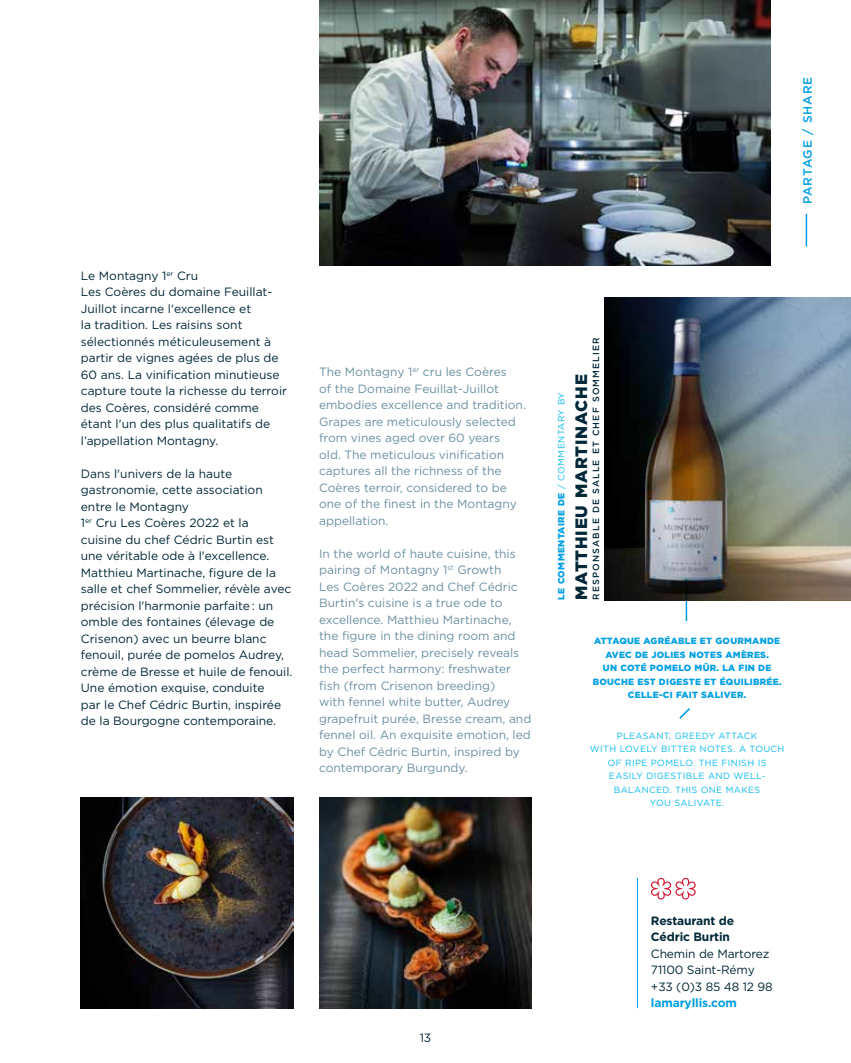
<style>
.page{position:relative;width:851px;height:1063px;background:#fff}
.page>*{position:absolute;margin:0;border:0;box-sizing:border-box;transform-origin:0 0}
.t1{font:900 16.5px "Gotham";letter-spacing:.05em;color:#002838}
.t2{font:12px/16.5px "Gotham";color:#002838}
.t3{font:12px/16.5px "Gotham";color:#6b90a2}
.t4{font:700 12px/16.5px "Gotham";letter-spacing:-.01em;color:#002838}
.t5{font:700 12px "Gotham";letter-spacing:-.01em;color:#009fe3}
.t6{font:500 12px "Gotham";letter-spacing:.075em;color:#009fe3}
.t7{font:9px/13.5px "Gotham";letter-spacing:.04em;color:#0bbbef;text-align:center}
.t8{font:900 9px/13.5px "Gotham";letter-spacing:.03em;color:#009fe3;text-align:center}
.t9{font:500 9px "Gotham";letter-spacing:.13em;color:#002838}
.t10{font:900 9px "Gotham";letter-spacing:.05em;color:#009fe3}
.s1{font-weight:400;color:#0bbbef}
</style>
<div class="page">
<hr style="left:805px;top:214px;width:2px;height:32px;background:#009fe3">
<hr style="left:685px;top:579px;width:2px;height:42px;background:#009fe3">
<img style="left:81px;top:797px;width:212px;height:211px">
<img style="left:319px;top:797px;width:212px;height:211px">
<img style="left:319px;top:0;width:451px;height:266px">
<hr style="left:637px;top:878px;width:1px;height:130px;background:#009fe3">
<svg style="left:679px;top:708px;width:11px;height:11px"></svg>
<svg style="left:651px;top:878px;width:44px;height:21px"></svg>
<img style="left:604px;top:297px;width:246px;height:303px">
<p class="t2" style="left:81px;top:267px;width:208px">Le Montagny 1<sup>er</sup> Cru<br>Les Coères du domaine Feuillat-<br>Juillot incarne l'excellence et<br>la tradition. Les raisins sont sélectionnés méticuleusement à partir de vignes agées de plus de<br>60 ans. La vinification minutieuse capture toute la richesse du terroir des Coères, considéré comme étant l'un des plus qualitatifs de l’appellation Montagny.</p>
<p class="t2" style="left:81px;top:465px;width:213px">Dans l'univers de la haute gastronomie, cette association entre le Montagny<br>1<sup>er</sup> Cru Les Coères 2022 et la cuisine du chef Cédric Burtin est une véritable ode à l'excellence.<br>Matthieu Martinache, figure de la salle et chef Sommelier, révèle avec précision l'harmonie parfaite : un omble des fontaines (élevage de<br>Crisenon) avec un beurre blanc fenouil, purée de pomelos Audrey, crème de Bresse et huile de fenouil.<br>Une émotion exquise, conduite<br>par le Chef Cédric Burtin, inspirée de la Bourgogne contemporaine.</p>
<p class="t6" style="left:799px;top:204px;width:129px;rotate:-90deg">PARTAGE / SHARE</p>
<p class="t3" style="left:319px;top:364px;width:208px">The Montagny 1<sup>er</sup> cru les Coères<br>of the Domaine Feuillat-Juillot embodies excellence and tradition.<br>Grapes are meticulously selected from vines aged over 60 years<br>old. The meticulous vinification captures all the richness of the<br>Coères terroir, considered to be one of the finest in the Montagny appellation.</p>
<p class="t3" style="left:319px;top:545px;width:214px">In the world of haute cuisine, this pairing of Montagny 1<sup>st</sup> Growth<br>Les Coères 2022 and Chef Cédric<br>Burtin's cuisine is a true ode to excellence. Matthieu Martinache, the figure in the dining room and head Sommelier, precisely reveals the perfect harmony: freshwater fish (from Crisenon breeding)<br>with fennel white butter, Audrey grapefruit purée, Bresse cream, and fennel oil. An exquisite emotion, led by Chef Cédric Burtin, inspired by contemporary Burgundy.</p>
<p class="t10" style="left:555px;top:600px;width:209px;rotate:-90deg">LE COMMENTAIRE DE <span class="s1">/ COMMENTARY BY</span></p>
<p class="t9" style="left:590px;top:600px;width:264px;rotate:-90deg">RESPONSABLE DE SALLE ET CHEF SOMMELIER</p>
<h1 class="t1" style="left:569px;top:600px;width:227px;rotate:-90deg">MATTHIEU MARTINACHE</h1>
<p class="t8" style="left:592px;top:634px;width:190px">ATTAQUE AGRÉABLE ET GOURMANDE<br>AVEC DE JOLIES NOTES AMÈRES.<br>UN COTÉ POMELO MÛR. LA FIN DE<br>BOUCHE EST DIGESTE ET ÉQUILIBRÉE.<br>CELLE-CI FAIT SALIVER.</p>
<p class="t7" style="left:590px;top:729px;width:196px">PLEASANT, GREEDY ATTACK<br>WITH LOVELY BITTER NOTES. A TOUCH<br>OF RIPE POMELO. THE FINISH IS<br>EASILY DIGESTIBLE AND WELL-<br>BALANCED. THIS ONE MAKES<br>YOU SALIVATE.</p>
<p class="t2" style="left:419px;top:1029px;width:13px">13</p>
<p class="t4" style="left:651px;top:912px;width:85px">Restaurant de<br>Cédric Burtin</p>
<p class="t2" style="left:651px;top:945px;width:123px">Chemin de Martorez<br>71100 Saint-Rémy +33 (0)3 85 48 12 98</p>
<p class="t5" style="left:651px;top:995px;width:88px">lamaryllis.com</p>
</div>
